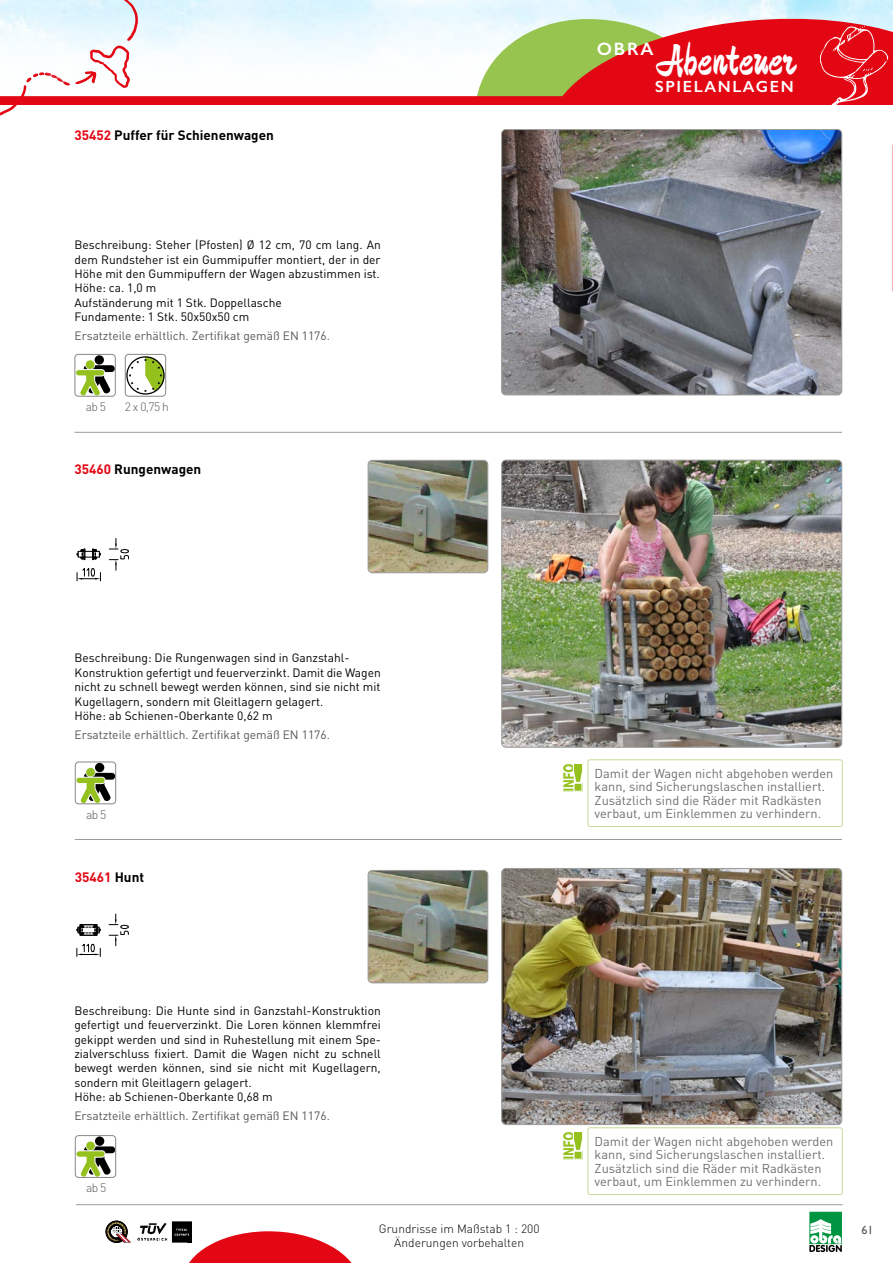
<style>
.page{position:relative;width:893px;height:1263px;background:#fff}
.page>*{position:absolute;margin:0;border:0;box-sizing:border-box;transform-origin:0 0}
.t1{font:43.2px "Devonshire";color:#fff}
.t2{font:600 18px "Gill Sans";color:#fff}
.t3{font:600 16.2px "Gill Sans";letter-spacing:.1em;color:#fff}
.t4{font:700 13.5px "DIN Pro";color:#000}
.t5{font:700 13.5px "DIN Pro";color:#e30613}
.t6{font:12.75px/13.5px "DIN Pro";color:#706f6f}
.t7{font:12px/14.4px "DIN Pro";color:#000}
.t8{font:12px "DIN Pro";color:#575756}
.t9{font:300 12px/14.4px "DIN Pro";color:#000;text-align:center}
.t10{font:300 12px "DIN Pro";letter-spacing:-.05em;color:#575756}
.t11{font:12px "Gill Sans";color:#575756}
.s1{color:#e30613}
.s2{color:#000}
</style>
<div class="page">
<hr style="left:74px;top:432px;width:768px;height:1px;background:#9d9d9c">
<hr style="left:75px;top:839px;width:767px;height:1px;background:#9d9d9c">
<div style="left:95px;top:763px;width:9px;height:9px;background:#000;border-radius:50%"></div>
<svg style="left:75px;top:767px;width:40px;height:37px"></svg>
<div style="left:75px;top:762px;width:41px;height:42px;border:1px solid #878787;border-radius:3px"></div>
<div style="left:95px;top:1136px;width:9px;height:10px;background:#000;border-radius:50%"></div>
<svg style="left:75px;top:1141px;width:39px;height:36px"></svg>
<div style="left:75px;top:1135px;width:41px;height:43px;border:1px solid #878787;border-radius:3px"></div>
<img style="left:502px;top:131px;width:340px;height:264px">
<div style="left:501px;top:129px;width:341px;height:266px;border:1px solid #9d9d9c;border-radius:4px"></div>
<img style="left:368px;top:460px;width:120px;height:113px">
<div style="left:368px;top:460px;width:120px;height:113px;border:1px solid #9d9d9c;border-radius:4px"></div>
<img style="left:368px;top:870px;width:120px;height:113px">
<div style="left:368px;top:870px;width:120px;height:113px;border:1px solid #9d9d9c;border-radius:4px"></div>
<img style="left:502px;top:460px;width:340px;height:287px">
<div style="left:501px;top:460px;width:341px;height:287px;border:1px solid #9d9d9c;border-radius:4px"></div>
<img style="left:503px;top:869px;width:339px;height:255px">
<div style="left:501px;top:868px;width:341px;height:257px;border:1px solid #9d9d9c;border-radius:4px"></div>
<div style="left:95px;top:355px;width:9px;height:10px;background:#000;border-radius:50%"></div>
<svg style="left:75px;top:359px;width:39px;height:37px"></svg>
<div style="left:75px;top:354px;width:41px;height:43px;border:1px solid #878787;border-radius:3px"></div>
<svg style="left:127px;top:356px;width:37px;height:39px"></svg>
<div style="left:125px;top:354px;width:41px;height:43px;border:1px solid #878787;border-radius:3px"></div>
<div style="left:587px;top:759px;width:256px;height:68px;border:1px solid #c5dc9b;border-radius:2px"></div>
<svg style="left:562px;top:764px;width:21px;height:28px"></svg>
<div style="left:587px;top:1127px;width:256px;height:68px;border:1px solid #c5dc9b;border-radius:2px"></div>
<svg style="left:562px;top:1132px;width:21px;height:28px"></svg>
<svg style="left:109px;top:538px;width:20px;height:32px"></svg>
<svg style="left:77px;top:568px;width:24px;height:13px"></svg>
<svg style="left:77px;top:549px;width:24px;height:11px"></svg>
<div style="left:80px;top:924px;width:17px;height:11px;border:1px solid #000"></div>
<svg style="left:77px;top:925px;width:24px;height:10px"></svg>
<svg style="left:109px;top:914px;width:20px;height:32px"></svg>
<svg style="left:77px;top:943px;width:24px;height:13px"></svg>
<img style="left:138px;top:0;width:755px;height:97px">
<div style="left:0;top:97px;width:893px;height:8px;background:#e30613"></div>
<svg style="left:0;top:0;width:138px;height:116px"></svg>
<svg style="left:476px;top:10px;width:417px;height:95px;background:#d45f4f"></svg>
<svg style="left:809px;top:1212px;width:33px;height:40px"></svg>
<svg style="left:179px;top:1230px;width:173px;height:33px"></svg>
<img style="left:138px;top:1221px;width:53px;height:21px">
<svg style="left:106px;top:1221px;width:25px;height:22px"></svg>
<hr style="left:76px;top:1204px;width:767px;height:1px;background:#9d9d9c">
<svg style="left:892px;top:144px;width:1px;height:147px"></svg>
<h1 class="t1" style="left:657px;top:31px;width:140px">Abenteuer</h1>
<h2 class="t2" style="left:597px;top:38px;width:58px">OBRA</h2>
<p class="t4" style="left:74px;top:126px;width:201px"><span class="s1">35452</span> Puffer für Schienenwagen</p>
<p class="t7" style="left:75px;top:237px;width:308px">Beschreibung: Steher (Pfosten) Ø 12 cm, 70 cm lang. An dem Rundsteher ist ein Gummipuffer montiert, der in der Höhe mit den Gummipuffern der Wagen abzustimmen ist.<br>Höhe: ca. 1,0 m<br>Aufständerung mit 1 Stk. Doppellasche<br>Fundamente: 1 Stk. 50x50x50 cm</p>
<p class="t8" style="left:75px;top:327px;width:257px">Ersatzteile erhältlich. Zertifikat gemäß EN 1176.</p>
<p class="t10" style="left:86px;top:398px;width:22px">ab 5</p>
<p class="t10" style="left:125px;top:398px;width:45px">2 x 0,75 h</p>
<p class="t4" style="left:75px;top:459px;width:128px"><span class="s1">35460</span> Rungenwagen</p>
<p class="t7" style="left:75px;top:650px;width:308px">Beschreibung: Die Rungenwagen sind in Ganzstahl-Konstruktion gefertigt und feuerverzinkt. Damit die Wagen nicht zu schnell bewegt werden können, sind sie nicht mit Kugellagern, sondern mit Gleitlagern gelagert.<br>Höhe: ab Schienen-Oberkante 0,62 m</p>
<p class="t8" style="left:75px;top:726px;width:257px">Ersatzteile erhältlich. Zertifikat gemäß EN 1176.</p>
<p class="t10" style="left:86px;top:806px;width:22px">ab 5</p>
<p class="t5" style="left:75px;top:868px;width:71px">35461 <span class="s2">Hunt</span></p>
<p class="t7" style="left:74px;top:1003px;width:308px">Beschreibung: Die Hunte sind in Ganzstahl-Konstruktion gefertigt und feuerverzinkt. Die Loren können klemmfrei gekippt werden und sind in Ruhestellung mit einem Spe&shy;zialverschluss fixiert. Damit die Wagen nicht zu schnell bewegt werden können, sind sie nicht mit Kugellagern, sondern mit Gleitlagern gelagert.<br>Höhe: ab Schienen-Oberkante 0,68 m</p>
<p class="t8" style="left:74px;top:1107px;width:257px">Ersatzteile erhältlich. Zertifikat gemäß EN 1176.</p>
<p class="t10" style="left:86px;top:1180px;width:22px">ab 5</p>
<h3 class="t3" style="left:655px;top:77px;width:140px">SPIELANLAGEN</h3>
<p class="t6" style="left:595px;top:766px;width:240px">Damit der Wagen nicht abgehoben werden kann, sind Sicherungslaschen installiert.<br>Zusätzlich sind die Räder mit Radkästen verbaut, um Einklemmen zu verhindern.</p>
<p class="t6" style="left:595px;top:1134px;width:240px">Damit der Wagen nicht abgehoben werden kann, sind Sicherungslaschen installiert.<br>Zusätzlich sind die Räder mit Radkästen verbaut, um Einklemmen zu verhindern.</p>
<p class="t9" style="left:379px;top:1220px;width:162px">Grundrisse im Maßstab 1 : 200<br>Änderungen vorbehalten</p>
<p class="t11" style="left:861px;top:1222px;width:13px">61</p>
</div>
